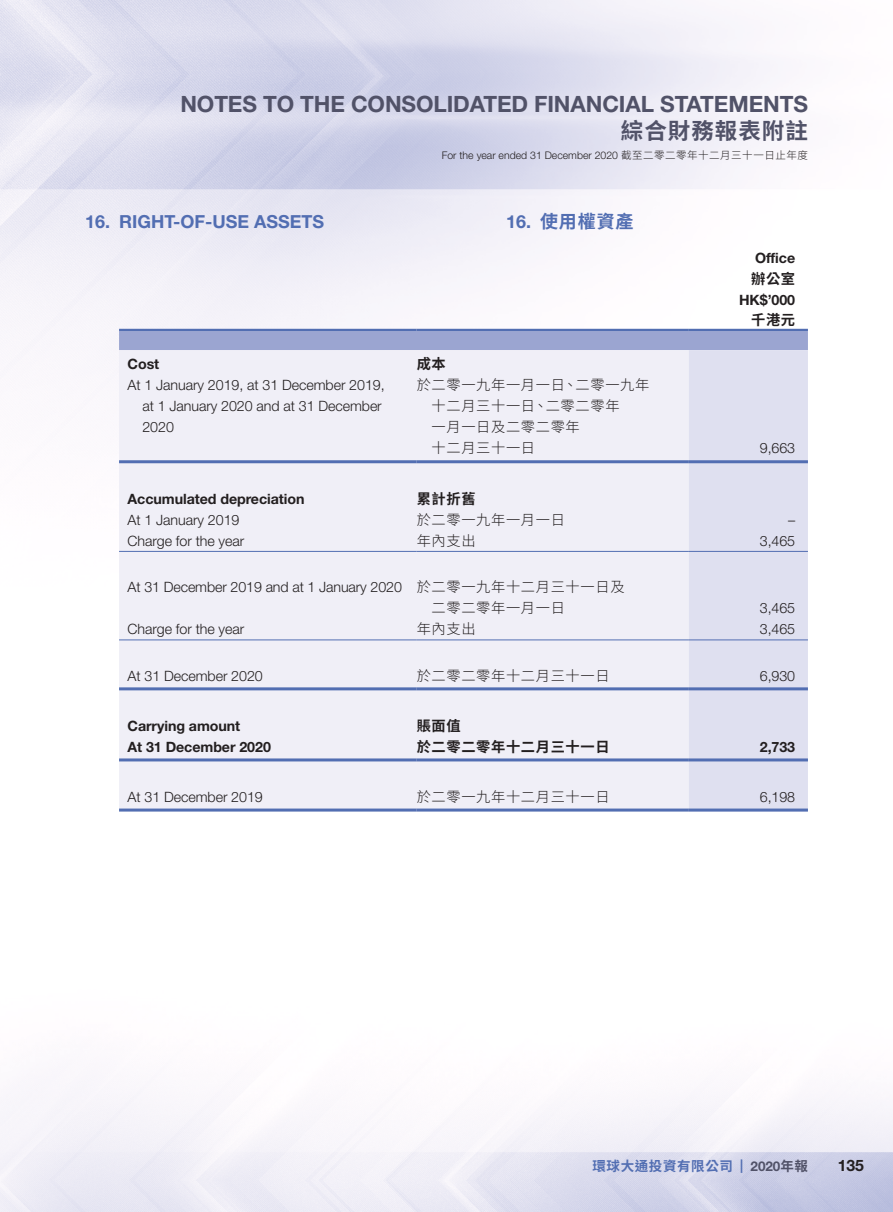
<style>
.page{position:relative;width:893px;height:1212px;background:#fff}
.page>*{position:absolute;margin:0;border:0;box-sizing:border-box;transform-origin:0 0}
.t1{font:700 22.5px "Helvetica Neue LT Std";letter-spacing:-.005em;color:#515268}
.t2{font:700 22.5px "Source Han Sans TC";letter-spacing:.045em;color:#515268}
.Heading_1{font:700 18px "Helvetica Neue LT Std";color:#526eb2}
.C_Heading_1{font:700 18px "Source Han Sans TC";letter-spacing:.05em;color:#526eb2}
.t3{font:700 15.75px "Helvetica Neue LT Std";color:#231f20}
.Body_Text{font:300 14.25px/21px "Helvetica Neue LT Std";letter-spacing:-.005em;color:#231f20}
.Body_Text-2{font:300 14.25px/21px "Source Han Sans TC";letter-spacing:.045em;color:#231f20}
.Body_Text-3{font:700 14.25px "Helvetica Neue LT Std";letter-spacing:-.005em;color:#231f20}
.Body_Text-4{font:700 14.25px "Source Han Sans TC";letter-spacing:.045em;color:#231f20}
.t4{font:700 13.5px "Source Han Sans TC";letter-spacing:.045em;color:#526eb2}
.t5{font:300 10.5px "Helvetica Neue LT Std";color:#231f20}
.s1{font-family:"Source Han Sans TC"}
.s2{font-family:"Helvetica Neue LT Std"}
.s3{font-family:"Helvetica Neue LT Std";color:#515268}
.s4{color:#515268}
</style>
<div class="page">
<img style="left:0;top:0;width:893px;height:1212px">
<div style="left:119px;top:331px;width:689px;height:19px;background:#9ba5d1"></div>
<div style="left:119px;top:350px;width:570px;height:458px;background:#f0eff7"></div>
<div style="left:689px;top:350px;width:119px;height:458px;background:#dfe0f0"></div>
<hr style="left:119px;top:329px;width:298px;height:2px;background:#526eb2">
<hr style="left:417px;top:329px;width:272px;height:2px;background:#526eb2">
<hr style="left:689px;top:329px;width:119px;height:2px;background:#526eb2">
<hr style="left:119px;top:460px;width:298px;height:3px;background:#526eb2">
<hr style="left:417px;top:460px;width:272px;height:3px;background:#526eb2">
<hr style="left:689px;top:460px;width:119px;height:3px;background:#526eb2">
<hr style="left:119px;top:551px;width:298px;height:1px;background:#526eb2">
<hr style="left:417px;top:551px;width:272px;height:1px;background:#526eb2">
<hr style="left:689px;top:551px;width:119px;height:1px;background:#526eb2">
<hr style="left:119px;top:639px;width:298px;height:1px;background:#526eb2">
<hr style="left:417px;top:639px;width:272px;height:1px;background:#526eb2">
<hr style="left:689px;top:639px;width:119px;height:1px;background:#526eb2">
<hr style="left:119px;top:687px;width:298px;height:3px;background:#526eb2">
<hr style="left:417px;top:687px;width:272px;height:3px;background:#526eb2">
<hr style="left:689px;top:687px;width:119px;height:3px;background:#526eb2">
<hr style="left:119px;top:758px;width:298px;height:3px;background:#526eb2">
<hr style="left:417px;top:758px;width:272px;height:3px;background:#526eb2">
<hr style="left:689px;top:758px;width:119px;height:3px;background:#526eb2">
<hr style="left:119px;top:808px;width:298px;height:3px;background:#526eb2">
<hr style="left:417px;top:808px;width:272px;height:3px;background:#526eb2">
<hr style="left:689px;top:808px;width:119px;height:3px;background:#526eb2">
<h1 class="t1" style="left:180px;top:90px;width:629px">NOTES TO THE CONSOLIDATED FINANCIAL STATEMENTS</h1>
<h1 class="t2" style="left:621px;top:118px;width:189px">綜合財務報表附註</h1>
<p class="t5" style="left:442px;top:148px;width:368px">For the year ended 31 December 2020 <span class="s1">截至二零二零年十二月三十一日止年度</span></p>
<p class="Heading_1" style="left:85px;top:211px;width:241px">16. RIGHT-OF-USE ASSETS</p>
<p class="C_Heading_1" style="left:506px;top:212px;width:129px"><span class="s2">16.</span> 使用權資產</p>
<p class="Body_Text-3" style="left:128px;top:356px;width:33px">Cost</p>
<p class="Body_Text-4" style="left:417px;top:356px;width:31px">成本</p>
<p class="Body_Text" style="left:142px;top:375px;width:244px;text-indent:-15px">At 1 January 2019, at 31 December 2019, at 1 January 2020 and at 31 December<br>2020</p>
<p class="Body_Text-2" style="left:432px;top:375px;width:219px;text-indent:-15px">於二零一九年一月一日、二零一九年十二月三十一日、二零二零年<br>一月一日及二零二零年<br>十二月三十一日</p>
<p class="Body_Text-3" style="left:755px;top:249px;width:41px">Office</p>
<p class="Body_Text-4" style="left:751px;top:271px;width:46px">辦公室</p>
<p class="Body_Text-3" style="left:739px;top:291px;width:58px">HK$’000</p>
<p class="Body_Text-4" style="left:751px;top:312px;width:46px">千港元</p>
<p class="Body_Text" style="left:760px;top:438px;width:37px">9,663</p>
<p class="Body_Text-3" style="left:128px;top:490px;width:178px">Accumulated depreciation</p>
<p class="Body_Text-4" style="left:417px;top:490px;width:60px">累計折舊</p>
<p class="Body_Text" style="left:128px;top:509px;width:113px">At 1 January 2019</p>
<p class="Body_Text-2" style="left:417px;top:509px;width:150px">於二零一九年一月一日</p>
<p class="Body_Text" style="left:788px;top:509px;width:9px">–</p>
<p class="Body_Text" style="left:128px;top:530px;width:118px">Charge for the year</p>
<p class="Body_Text-2" style="left:417px;top:530px;width:60px">年內支出</p>
<p class="Body_Text" style="left:760px;top:530px;width:37px">3,465</p>
<p class="Body_Text" style="left:128px;top:576px;width:276px">At 31 December 2019 and at 1 January 2020</p>
<p class="Body_Text-2" style="left:432px;top:577px;width:194px;text-indent:-15px">於二零一九年十二月三十一日及二零二零年一月一日</p>
<p class="Body_Text" style="left:760px;top:597px;width:37px">3,465</p>
<p class="Body_Text" style="left:128px;top:618px;width:118px">Charge for the year</p>
<p class="Body_Text-2" style="left:417px;top:619px;width:60px">年內支出</p>
<p class="Body_Text" style="left:760px;top:618px;width:37px">3,465</p>
<p class="Body_Text" style="left:128px;top:665px;width:137px">At 31 December 2020</p>
<p class="Body_Text-2" style="left:417px;top:665px;width:194px">於二零二零年十二月三十一日</p>
<p class="Body_Text" style="left:760px;top:665px;width:37px">6,930</p>
<p class="Body_Text-3" style="left:128px;top:717px;width:114px">Carrying amount</p>
<p class="Body_Text-4" style="left:417px;top:717px;width:46px">賬面值</p>
<p class="Body_Text-3" style="left:128px;top:738px;width:145px">At 31 December 2020</p>
<p class="Body_Text-4" style="left:417px;top:738px;width:194px">於二零二零年十二月三十一日</p>
<p class="Body_Text-3" style="left:760px;top:738px;width:37px">2,733</p>
<p class="Body_Text" style="left:128px;top:786px;width:137px">At 31 December 2019</p>
<p class="Body_Text-2" style="left:417px;top:786px;width:194px">於二零一九年十二月三十一日</p>
<p class="Body_Text" style="left:760px;top:786px;width:37px">6,198</p>
<p class="t4" style="left:592px;top:1158px;width:217px">環球大通投資有限公司 <span class="s2">|</span> <span class="s3">2020</span><span class="s4">年報</span></p>
<p class="t3" style="left:838px;top:1156px;width:28px">135</p>
</div>
